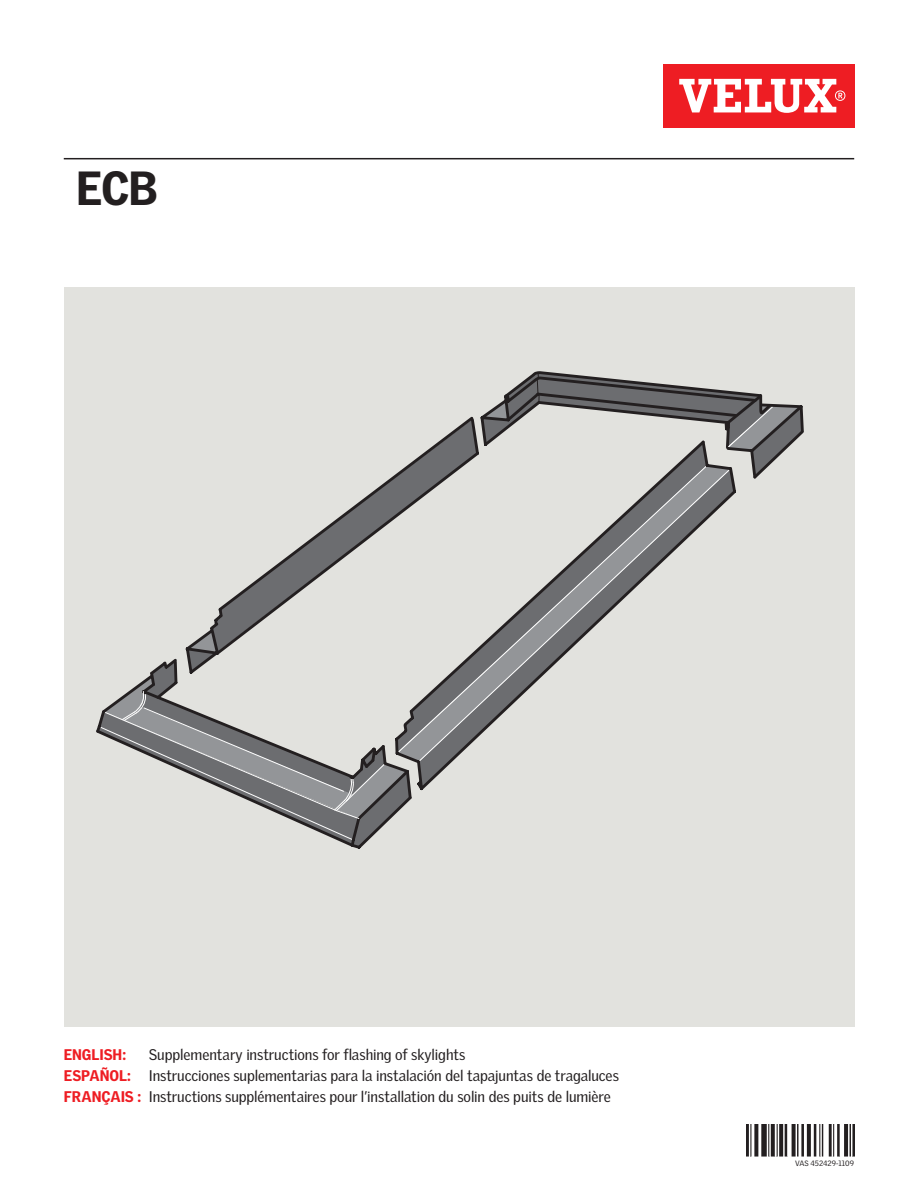
<style>
.page{position:relative;width:918px;height:1188px;background:#fff}
.page>*{position:absolute;margin:0;border:0;box-sizing:border-box;transform-origin:0 0}
.t1{font:900 46.5px "Velux Gothic";color:#231f20}
.t2{font:15px/21px "Velux Gothic";letter-spacing:-.01em;color:#231f20}
.t3{font:900 15px "Velux Gothic";letter-spacing:-.005em;color:#ee1d23}
.t4{font:7.5px "Velux Gothic";color:#231f20}
.s1{font-weight:900;color:#ee1d23}
</style>
<div class="page">
<div style="left:663px;top:64px;width:191px;height:64px;background:#ee1d23"></div>
<svg style="left:679px;top:79px;width:166px;height:34px"></svg>
<hr style="left:64px;top:158px;width:790px;height:1px;background:#231f20">
<img style="left:747px;top:1124px;width:107px;height:32px">
<div style="left:64px;top:287px;width:790px;height:740px;background:#e2e2de"></div>
<svg style="left:501px;top:372px;width:262px;height:30px"></svg>
<svg style="left:485px;top:402px;width:319px;height:77px"></svg>
<svg style="left:96px;top:658px;width:313px;height:191px"></svg>
<svg style="left:183px;top:414px;width:556px;height:379px"></svg>
<h1 class="t1" style="left:76px;top:159px;width:83px">ECB</h1>
<p class="t2" style="left:64px;top:1043px;width:557px;text-indent:85px">Supplementary instructions for flashing of skylights<br><span class="s1">ESPAÑOL:</span> Instrucciones suplementarias para la instalación del tapajuntas de tragaluces<br><span class="s1">FRANÇAIS :</span> Instructions supplémentaires pour l’installation du solin des puits de lumière</p>
<p class="t3" style="left:64px;top:1045px;width:64px">ENGLISH:</p>
<p class="t4" style="left:795px;top:1159px;width:61px">VAS 452429-1109</p>
</div>
